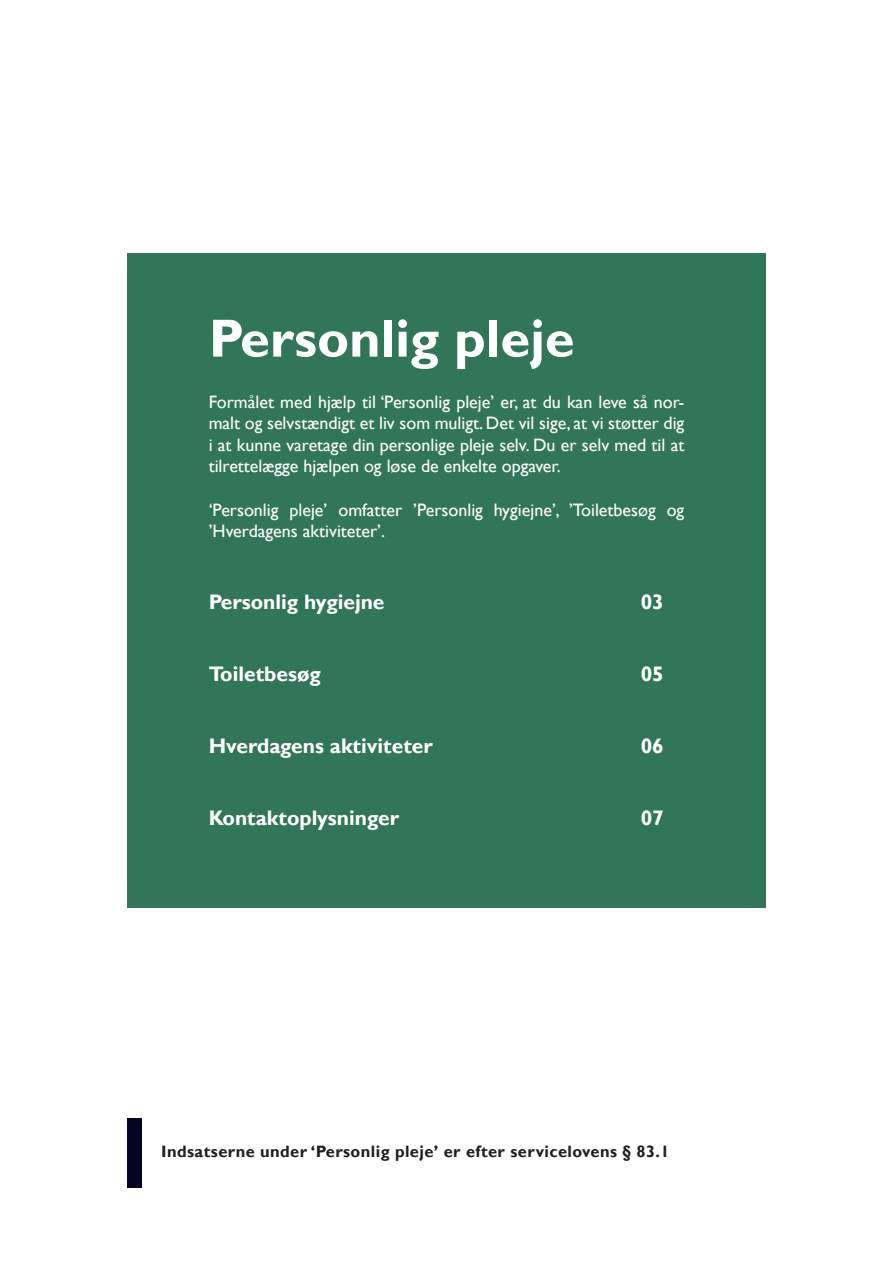
<style>
.page{position:relative;width:893px;height:1263px;background:#fff}
.page>*{position:absolute;margin:0;border:0;box-sizing:border-box;transform-origin:0 0}
.t1{font:700 54px "Gill Sans";color:#fff}
.t2{font:700 21px "Gill Sans";color:#fff}
.t3{font:18px/21.6px "Gill Sans";color:#fff;text-align:justify}
.t4{font:700 16.5px "Gill Sans";letter-spacing:.025em;color:#231f20}
</style>
<div class="page">
<div style="left:127px;top:254px;width:639px;height:654px;background:#327659"></div>
<div style="left:127px;top:1118px;width:15px;height:69px;background:#060421"></div>
<h1 class="t1" style="left:209px;top:307px;width:367px">Personlig pleje</h1>
<p class="t3" style="left:209px;top:391px;width:477px">Formålet med hjælp til ‘Personlig pleje’ er, at du kan leve så nor&shy;malt og selvstændigt et liv som muligt. Det vil sige, at vi støtter dig i at kunne varetage din personlige pleje selv. Du er selv med til at tilrettelægge hjælpen og løse de enkelte opgaver.</p>
<p class="t3" style="left:209px;top:499px;width:477px">‘Personlig pleje’ omfatter ’Personlig hygiejne’, ’Toiletbesøg og ’Hverdagens aktiviteter’.</p>
<p class="t2" style="left:209px;top:589px;width:177px">Personlig hygiejne</p>
<p class="t2" style="left:641px;top:589px;width:25px">03</p>
<p class="t2" style="left:209px;top:661px;width:114px">Toiletbesøg</p>
<p class="t2" style="left:641px;top:661px;width:25px">05</p>
<p class="t2" style="left:209px;top:733px;width:226px">Hverdagens aktiviteter</p>
<p class="t2" style="left:641px;top:733px;width:25px">06</p>
<p class="t2" style="left:209px;top:805px;width:192px">Kontaktoplysninger</p>
<p class="t2" style="left:641px;top:805px;width:25px">07</p>
<p class="t4" style="left:161px;top:1142px;width:510px">Indsatserne under ‘Personlig pleje’ er efter servicelovens § 83.1</p>
</div>
